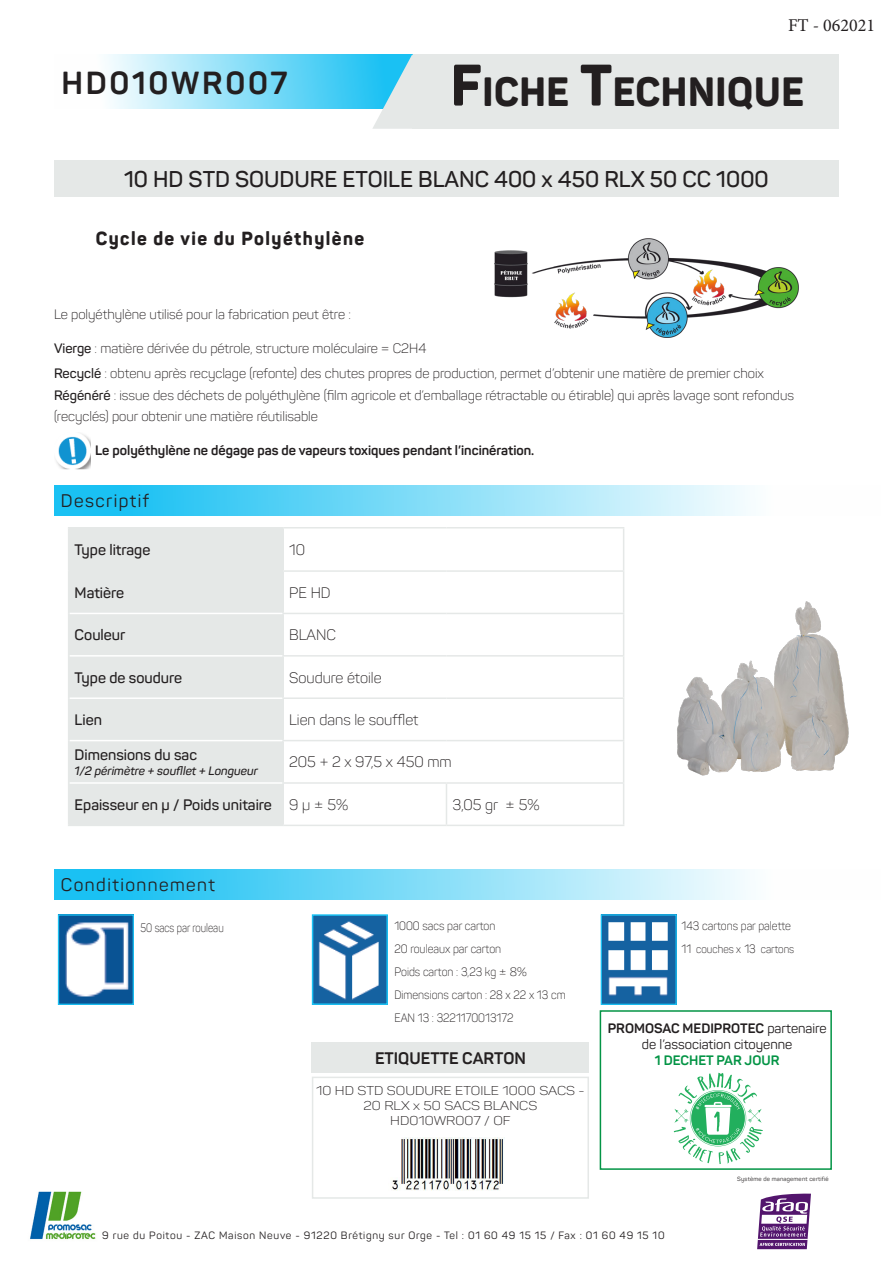
<style>
.page{position:relative;width:893px;height:1263px;background:#fff}
.page>*{position:absolute;margin:0;border:0;box-sizing:border-box;transform-origin:0 0}
.t1{font:800 40.35px "Panton";letter-spacing:.015em;color:#231f20;scale:.96 1}
.t2{font:700 31.5px "Panton";letter-spacing:.085em;color:#231f20}
.t3{font:600 22.5px "Panton";color:#231f20}
.t4{font:800 18.75px "Panton";letter-spacing:.08em;color:#231f20;scale:.96 1}
.t5{font:18px "Panton";letter-spacing:.08em;color:#231f20}
.t6{font:18px "Minion Pro";color:#231f20}
.t7{font:700 16.5px "Panton";color:#231f20}
.t8{font:600 15px "Panton";color:#231f20}
.t9{font:300 15px "Panton";color:#231f20}
.t10{font:300 13.5px/25px "Panton";color:#231f20}
.t11{font:700 13.5px "Panton";color:#231f20}
.t12{font:13.5px/16.2px "Panton";color:#231f20;text-align:center}
.t13{font:700 13.5px "Panton";color:#039445}
.t14{font:300 12.6px/15px "Panton";color:#231f20;text-align:center;scale:1.14 1}
.t15{font:300 12px "Panton";color:#231f20;scale:.92 1}
.t16{font:italic 600 12px "Panton";color:#231f20}
.t17{font:300 12px "Panton";color:#231f20;scale:.82 1}
.t18{font:300 11.1px "Panton";color:#231f20;scale:.92 1}
.t19{font:10.5px "Panton";letter-spacing:.07em;color:#231f20}
.t20{font:6px "Panton";letter-spacing:.03em;color:#231f20}
.s1{font-size:57.6px}
.s2{font-weight:600}
.s3{font-size:12px}
.s4{font-weight:700}
</style>
<div class="page">
<div style="left:413px;top:54px;width:426px;height:75px;background:#e5e8e7"></div>
<svg style="left:107px;top:54px;width:265px;height:55px"></svg>
<svg style="left:372px;top:54px;width:41px;height:75px"></svg>
<div style="left:54px;top:485px;width:826px;height:31px;background:linear-gradient(to right,#0abdf2,#fff)"></div>
<img style="left:495px;top:238px;width:304px;height:100px">
<img style="left:56px;top:434px;width:35px;height:35px">
<div style="left:54px;top:869px;width:826px;height:31px;background:linear-gradient(to right,#0abdf2,#fff)"></div>
<img style="left:30px;top:1191px;width:66px;height:49px">
<svg style="left:757px;top:1193px;width:54px;height:56px"></svg>
<hr style="left:758px;top:1239px;width:50px;height:1px;background:#fff">
<svg style="left:674px;top:1073px;width:89px;height:91px"></svg>
<div style="left:600px;top:1010px;width:232px;height:160px;border:2px solid #039445"></div>
<div style="left:54px;top:160px;width:785px;height:37px;background:#e5e8e7"></div>
<img style="left:315px;top:917px;width:70px;height:85px">
<div style="left:312px;top:914px;width:76px;height:91px;border:2px solid #1ac1f3"></div>
<img style="left:60px;top:916px;width:72px;height:87px">
<div style="left:58px;top:914px;width:76px;height:91px;border:1px solid #1ac1f3"></div>
<img style="left:603px;top:916px;width:72px;height:87px">
<div style="left:601px;top:914px;width:76px;height:91px;border:1px solid #1ac1f3"></div>
<div style="left:312px;top:1076px;width:277px;height:123px;border:2px solid #e5e8e7"></div>
<img style="left:391px;top:1138px;width:114px;height:53px">
<div style="left:69px;top:528px;width:213px;height:297px;background:#e5e8e7"></div>
<hr style="left:283px;top:527px;width:163px;height:1px;background:#e5e8e7">
<hr style="left:446px;top:527px;width:178px;height:1px;background:#e5e8e7">
<hr style="left:623px;top:528px;width:1px;height:42px;background:#e5e8e7">
<hr style="left:283px;top:570px;width:163px;height:2px;background:#e5e8e7">
<hr style="left:446px;top:570px;width:178px;height:2px;background:#e5e8e7">
<hr style="left:623px;top:572px;width:1px;height:41px;background:#e5e8e7">
<hr style="left:282px;top:613px;width:164px;height:1px;background:#e5e8e7">
<hr style="left:446px;top:613px;width:178px;height:1px;background:#e5e8e7">
<hr style="left:623px;top:614px;width:1px;height:41px;background:#e5e8e7">
<hr style="left:282px;top:655px;width:164px;height:2px;background:#e5e8e7">
<hr style="left:446px;top:655px;width:178px;height:2px;background:#e5e8e7">
<hr style="left:623px;top:657px;width:1px;height:40px;background:#e5e8e7">
<hr style="left:282px;top:697px;width:164px;height:2px;background:#e5e8e7">
<hr style="left:446px;top:697px;width:178px;height:2px;background:#e5e8e7">
<hr style="left:623px;top:699px;width:1px;height:41px;background:#e5e8e7">
<hr style="left:282px;top:740px;width:164px;height:1px;background:#e5e8e7">
<hr style="left:446px;top:740px;width:178px;height:1px;background:#e5e8e7">
<hr style="left:623px;top:741px;width:1px;height:41px;background:#e5e8e7">
<hr style="left:282px;top:782px;width:164px;height:2px;background:#e5e8e7">
<hr style="left:283px;top:825px;width:163px;height:1px;background:#e5e8e7">
<hr style="left:69px;top:613px;width:213px;height:1px;background:#fff">
<hr style="left:69px;top:655px;width:213px;height:2px;background:#fff">
<hr style="left:69px;top:697px;width:213px;height:2px;background:#fff">
<hr style="left:69px;top:740px;width:213px;height:1px;background:#fff">
<hr style="left:69px;top:782px;width:213px;height:2px;background:#fff">
<hr style="left:446px;top:825px;width:178px;height:1px;background:#e5e8e7">
<hr style="left:446px;top:782px;width:178px;height:2px;background:#e5e8e7">
<hr style="left:446px;top:784px;width:1px;height:41px;background:#e5e8e7">
<hr style="left:623px;top:784px;width:1px;height:41px;background:#e5e8e7">
<hr style="left:68px;top:527px;width:215px;height:1px;background:#e5e8e7">
<hr style="left:68px;top:528px;width:1px;height:42px;background:#e5e8e7">
<hr style="left:282px;top:528px;width:2px;height:42px;background:#e5e8e7">
<hr style="left:68px;top:570px;width:215px;height:2px;background:#e5e8e7">
<hr style="left:68px;top:572px;width:1px;height:41px;background:#e5e8e7">
<hr style="left:282px;top:572px;width:2px;height:41px;background:#e5e8e7">
<hr style="left:68px;top:613px;width:1px;height:43px;background:#e5e8e7">
<hr style="left:282px;top:614px;width:2px;height:41px;background:#e5e8e7">
<hr style="left:68px;top:656px;width:1px;height:42px;background:#e5e8e7">
<hr style="left:282px;top:657px;width:2px;height:40px;background:#e5e8e7">
<hr style="left:68px;top:698px;width:1px;height:43px;background:#e5e8e7">
<hr style="left:282px;top:699px;width:2px;height:41px;background:#e5e8e7">
<hr style="left:68px;top:741px;width:1px;height:42px;background:#e5e8e7">
<hr style="left:282px;top:741px;width:2px;height:41px;background:#e5e8e7">
<hr style="left:68px;top:783px;width:1px;height:42px;background:#e5e8e7">
<hr style="left:282px;top:784px;width:2px;height:41px;background:#e5e8e7">
<hr style="left:68px;top:825px;width:215px;height:1px;background:#e5e8e7">
<div style="left:312px;top:1042px;width:277px;height:31px;background:#e5e8e7"></div>
<img style="left:677px;top:601px;width:172px;height:175px">
<p class="t2" style="left:61px;top:63px;width:227px">HD010WR007</p>
<p class="t6" style="left:788px;top:13px;width:89px">FT - 062021</p>
<h1 class="t1" style="left:451px;top:66px;width:369px"><span class="s1">F</span>ICHE <span class="s1">T</span>ECHNIQUE</h1>
<p class="t3" style="left:124px;top:165px;width:646px">10 HD STD SOUDURE ETOILE BLANC 400 x 450 RLX 50 CC 1000</p>
<h3 class="t4" style="left:96px;top:227px;width:281px">Cycle de vie du Polyéthylène</h3>
<p class="t10" style="left:54px;top:302px;width:298px">Le polyéthylène utilisé pour la fabrication peut être :</p>
<p class="t10" style="left:54px;top:335px;width:711px"><span class="s2">Vierge</span> : matière dérivée du pétrole, structure moléculaire = C2H4<br><span class="s2">Recyclé</span> : obtenu après recyclage (refonte) des chutes propres de production, permet d’obtenir une matière de premier choix</p>
<p class="t10" style="left:54px;top:384px;width:742px;line-height:21.6px"><span class="s2">Régénéré</span> : issue des déchets de polyéthylène (film agricole et d’emballage rétractable ou étirable) qui après lavage sont refondus (recyclés) pour obtenir une matière réutilisable</p>
<p class="t11" style="left:95px;top:442px;width:441px">Le polyéthylène ne dégage pas de vapeurs toxiques pendant l’incinération.</p>
<h3 class="t5" style="left:61px;top:490px;width:90px">Descriptif</h3>
<p class="t8" style="left:75px;top:540px;width:77px">Type litrage</p>
<p class="t9" style="left:289px;top:540px;width:18px">10</p>
<p class="t8" style="left:75px;top:583px;width:51px">Matière</p>
<p class="t9" style="left:289px;top:583px;width:43px">PE HD</p>
<p class="t8" style="left:75px;top:626px;width:52px">Couleur</p>
<p class="t9" style="left:289px;top:626px;width:48px">BLANC</p>
<p class="t8" style="left:75px;top:668px;width:109px">Type de soudure</p>
<p class="t9" style="left:289px;top:668px;width:94px">Soudure étoile</p>
<p class="t8" style="left:75px;top:710px;width:29px">Lien</p>
<p class="t9" style="left:289px;top:710px;width:131px">Lien dans le soufflet</p>
<p class="t8" style="left:75px;top:746px;width:124px">Dimensions du sac</p>
<p class="t16" style="left:75px;top:763px;width:185px">1/2 périmètre + soufllet + Longueur</p>
<p class="t9" style="left:289px;top:753px;width:164px">205 + 2 x 97,5 x 450 mm</p>
<p class="t8" style="left:75px;top:795px;width:199px">Epaisseur en µ / Poids unitaire</p>
<p class="t9" style="left:289px;top:795px;width:61px">9 µ ± 5%</p>
<p class="t9" style="left:452px;top:795px;width:89px">3,05 gr ± 5%</p>
<h3 class="t5" style="left:61px;top:874px;width:155px">Conditionnement</h3>
<p class="t15" style="left:681px;top:919px;width:121px">143 cartons par palette</p>
<p class="t17" style="left:140px;top:921px;width:103px">50 sacs par rouleau</p>
<p class="t15" style="left:394px;top:919px;width:111px">1000 sacs par carton</p>
<p class="t15" style="left:394px;top:965px;width:145px">Poids carton : 3,23 kg ± 8%</p>
<p class="t15" style="left:394px;top:988px;width:188px">Dimensions carton : 28 x 22 x 13 cm</p>
<p class="t15" style="left:394px;top:942px;width:118px">20 rouleaux par carton</p>
<p class="t18" style="left:681px;top:942px;width:124px"><span class="s3">11</span> couches x <span class="s3">13</span> cartons</p>
<p class="t15" style="left:394px;top:1011px;width:131px">EAN 13 : 3221170013172</p>
<p class="t7" style="left:375px;top:1048px;width:152px">ETIQUETTE CARTON</p>
<p class="t14" style="left:316px;top:1083px;width:237px">10 HD STD SOUDURE ETOILE 1000 SACS -<br>20 RLX x 50 SACS BLANCS</p>
<p class="t14" style="left:390px;top:1113px;width:107px">HD010WR007 / OF</p>
<p class="t12" style="left:608px;top:1020px;width:220px"><span class="s4">PROMOSAC MEDIPROTEC</span> partenaire de l’association citoyenne</p>
<p class="t13" style="left:655px;top:1052px;width:126px">1 DECHET PAR JOUR</p>
<p class="t20" style="left:737px;top:1175px;width:93px">Système de management certifié</p>
<p class="t19" style="left:102px;top:1228px;width:564px">9 rue du Poitou - ZAC Maison Neuve - 91220 Brétigny sur Orge - Tel : 01 60 49 15 15 / Fax : 01 60 49 15 10</p>
</div>
